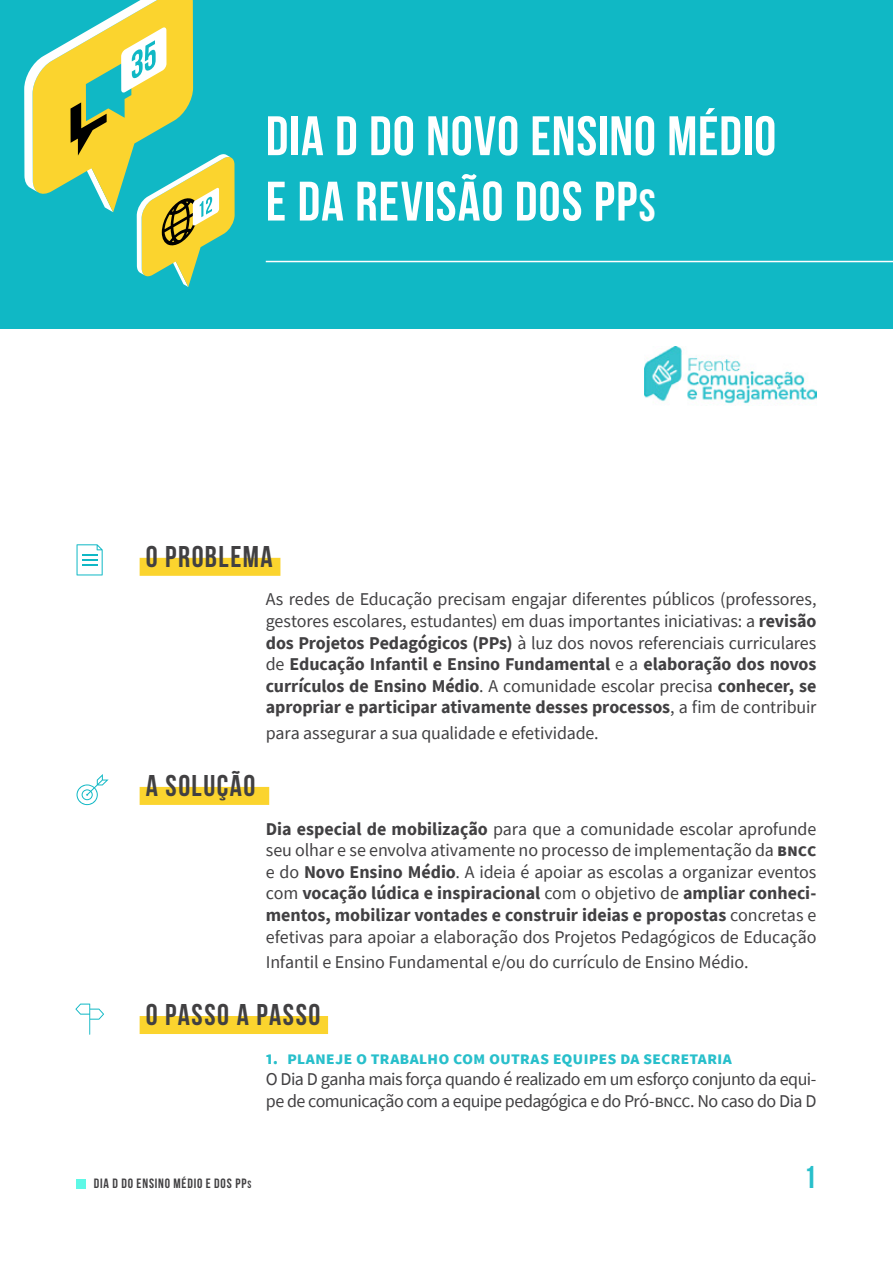
<style>
.page{position:relative;width:893px;height:1263px;background:#fff}
.page>*{position:absolute;margin:0;border:0;box-sizing:border-box;transform-origin:0 0}
.t1{font:700 55.5px/65.4px "Bebas Neue";letter-spacing:.02em;color:#fff}
.t2{font:700 31.5px "Bebas Neue";color:#28bfcb}
.t3{font:700 30px "Bebas Neue";letter-spacing:.05em;color:#414042}
.t4{font:18px/21.6px "Source Sans Pro";letter-spacing:-.01em;color:#414042;text-align:justify}
.t5{font:18px/21.6px "Source Sans Pro";letter-spacing:-.03em;color:#414042}
.t6{font:700 18px "Source Sans Pro";letter-spacing:-.005em;color:#28bfcb}
.t7{font:700 13.5px "Bebas Neue";letter-spacing:.06em;color:#414042}
.s1{font-size:45px}
.s2{font-weight:700}
.s3{font-size:10.5px}
</style>
<div class="page">
<div style="left:77px;top:1179px;width:9px;height:9px;background:#5ef8e6"></div>
<div style="left:0;top:0;width:893px;height:328px;background:#10b8c5"></div>
<div style="left:140px;top:558px;width:140px;height:18px;background:#fbd42e"></div>
<div style="left:140px;top:787px;width:129px;height:18px;background:#fbd42e"></div>
<div style="left:140px;top:1016px;width:188px;height:18px;background:#fbd42e"></div>
<svg style="left:77px;top:544px;width:26px;height:31px"></svg>
<svg style="left:77px;top:774px;width:32px;height:31px"></svg>
<img style="left:644px;top:346px;width:172px;height:58px">
<svg style="left:75px;top:1003px;width:29px;height:32px"></svg>
<svg style="left:24px;top:0;width:211px;height:287px"></svg>
<hr style="left:266px;top:261px;width:627px;height:1px;background:#fff">
<h1 class="t1" style="left:266px;top:103px;width:512px">DIA D DO NOVO ENSINO MÉDIO<br>E DA REVISÃO DOS PP<span class="s1">S</span></h1>
<h3 class="t3" style="left:146px;top:540px;width:129px">O PROBLEMA</h3>
<p class="t4" style="left:266px;top:588px;width:552px">As redes de Educação precisam engajar diferentes públicos (professores, gestores escolares, estudantes) em duas importantes iniciativas: a <span class="s2">revisão dos Projetos Pedagógicos (PPs)</span> à luz dos novos referenciais curriculares de <span class="s2">Educação Infantil e Ensino Fundamental</span> e a <span class="s2">elaboração dos novos currículos de Ensino Médio</span>. A comunidade escolar precisa <span class="s2">conhecer, se apropriar e participar ativamente desses processos</span>, a fim de contribuir</p>
<p class="t4" style="left:266px;top:722px;width:334px">para assegurar a sua qualidade e efetividade.</p>
<h3 class="t3" style="left:146px;top:769px;width:111px">A SOLUÇÃO</h3>
<p class="t4" style="left:266px;top:818px;width:552px"><span class="s2">Dia especial de mobilização</span> para que a comunidade escolar aprofunde seu olhar e se envolva ativamente no processo de implementação da <span class="s2">bncc </span>e do <span class="s2">Novo Ensino Médio</span>. A ideia é apoiar as escolas a organizar eventos com <span class="s2">vocação lúdica e inspiracional</span> com o objetivo de <span class="s2">ampliar conheci&shy;mentos, mobilizar vontades e construir ideias e propostas</span> concretas e efetivas para apoiar a elaboração dos Projetos Pedagógicos de Educação</p>
<p class="t4" style="left:266px;top:951px;width:484px">Infantil e Ensino Fundamental e/ou do currículo de Ensino Médio.</p>
<h3 class="t3" style="left:146px;top:998px;width:176px">O PASSO A PASSO</h3>
<p class="t6" style="left:266px;top:1045px;width:468px">1. planeje o trabalho com outras equipes da secretaria</p>
<p class="t5" style="left:266px;top:1068px;width:552px">O Dia D ganha mais força quando é realizado em um esforço conjunto da equi&shy;pe de comunicação com a equipe pedagógica e do Pró-bncc. No caso do Dia D</p>
<p class="t7" style="left:94px;top:1176px;width:159px">DIA D DO ENSINO MÉDIO E DOS PP<span class="s3">S</span></p>
<h2 class="t2" style="left:804px;top:1160px;width:14px">1</h2>
</div>
